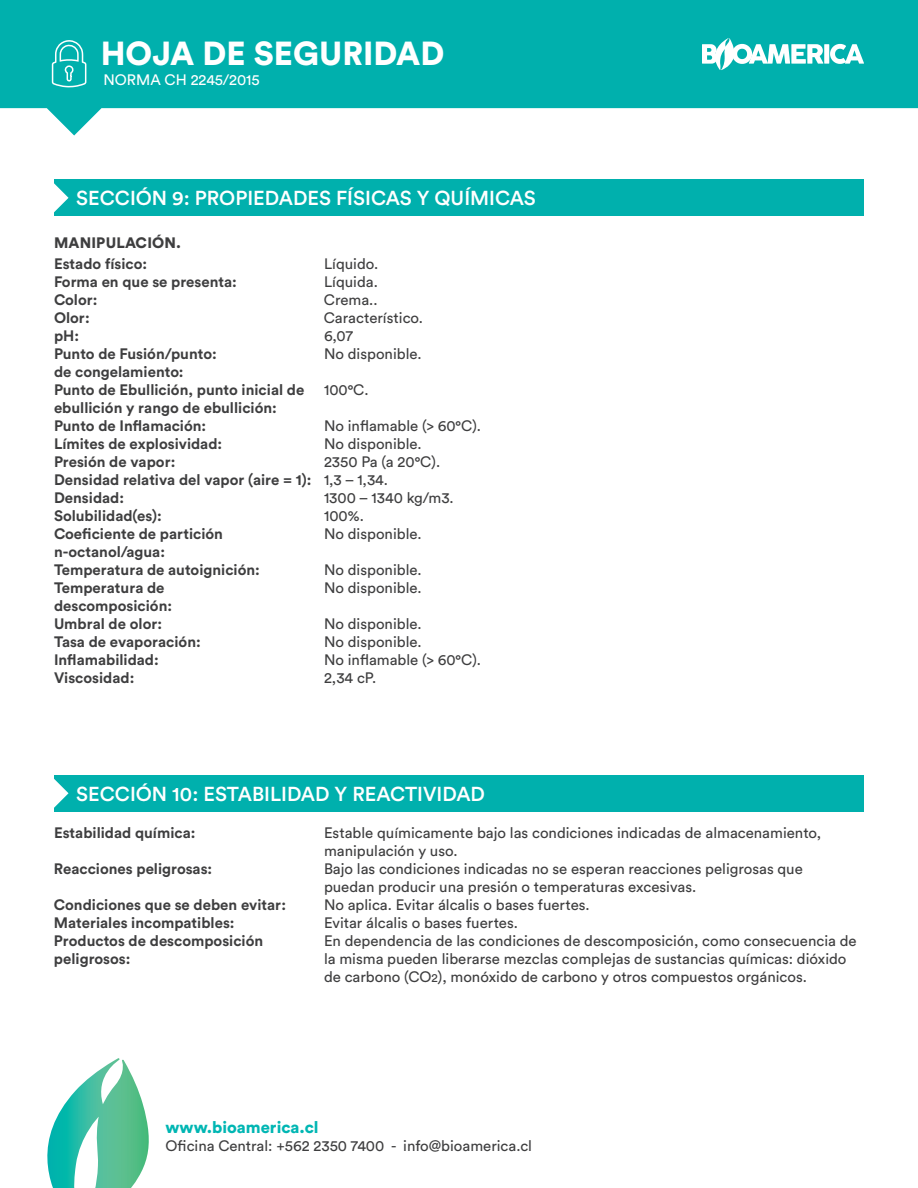
<style>
.page{position:relative;width:918px;height:1188px;background:#fff}
.page>*{position:absolute;margin:0;border:0;box-sizing:border-box;transform-origin:0 0}
.t1{font:900 33px "Circular Std";color:#fff}
.t2{font:500 20.1px "Circular Std";color:#fff}
.t3{font:900 16.5px "Circular Std";color:#00b6b3}
.t4{font:15px/18px "Circular Std";color:#3e3e3f}
.t5{font:700 15px/18px "Circular Std";color:#3e3e3f}
.t6{font:15px "Circular Std";color:#fff}
.t7{font:900 15px "Circular Std";color:#3e3e3f}
.s1{font-weight:400}
.s2{font-size:12px}
</style>
<div class="page">
<svg style="left:47px;top:1058px;width:102px;height:130px"></svg>
<svg style="left:0;top:0;width:918px;height:136px;fill:#00b0ad"></svg>
<svg style="left:702px;top:38px;width:162px;height:32px"></svg>
<svg style="left:51px;top:39px;width:36px;height:49px"></svg>
<div style="left:54px;top:775px;width:810px;height:37px;background:#00b0ad"></div>
<svg style="left:54px;top:779px;width:15px;height:29px"></svg>
<div style="left:54px;top:180px;width:810px;height:36px;background:#00b0ad"></div>
<svg style="left:54px;top:179px;width:15px;height:34px"></svg>
<h1 class="t1" style="left:101px;top:31px;width:345px">HOJA DE SEGURIDAD</h1>
<p class="t6" style="left:104px;top:70px;width:158px">NORMA CH 2245/2015</p>
<h2 class="t2" style="left:76px;top:186px;width:461px">SECCIÓN 9: PROPIEDADES FÍSICAS Y QUÍMICAS</h2>
<p class="t7" style="left:54px;top:233px;width:11px">Mani</p>
<p class="t7" style="left:96px;top:233px;width:86px">pulación.</p>
<p class="t5" style="left:54px;top:254px;width:95px">Estado físico:</p>
<p class="t4" style="left:324px;top:254px;width:56px">Líquido.</p>
<p class="t5" style="left:54px;top:272px;width:184px">Forma en que se presenta:</p>
<p class="t4" style="left:324px;top:272px;width:55px">Líquida.</p>
<p class="t5" style="left:54px;top:290px;width:45px">Color:</p>
<p class="t4" style="left:324px;top:290px;width:55px">Crema..</p>
<p class="t5" style="left:54px;top:308px;width:37px">Olor:</p>
<p class="t4" style="left:324px;top:308px;width:101px">Característico.</p>
<p class="t5" style="left:54px;top:326px;width:27px">pH:</p>
<p class="t4" style="left:324px;top:326px;width:31px">6,07</p>
<p class="t5" style="left:54px;top:344px;width:164px">Punto de Fusión/punto:</p>
<p class="t4" style="left:324px;top:344px;width:99px">No disponible.</p>
<p class="t5" style="left:54px;top:362px;width:252px">de congelamiento:<br>Punto de Ebullición, punto inicial de</p>
<p class="t4" style="left:324px;top:380px;width:46px">100°C.</p>
<p class="t5" style="left:54px;top:398px;width:224px">ebullición y rango de ebullición:<br>Punto de Inflamación:</p>
<p class="t4" style="left:324px;top:416px;width:159px">No inflamable (&gt; 60°C).</p>
<p class="t5" style="left:54px;top:434px;width:170px">Límites de explosividad:</p>
<p class="t4" style="left:324px;top:434px;width:99px">No disponible.</p>
<p class="t5" style="left:54px;top:452px;width:123px">Presión de vapor:</p>
<p class="t5" style="left:54px;top:452px;width:388px;text-indent:270px"><span class="s1">2350 Pa (a 20°C).<br></span>Densidad relativa del vapor (aire = 1): <span class="s1">1,3 – 1,34.<br></span>Densidad:</p>
<p class="t4" style="left:324px;top:488px;width:131px">1300 – 1340 kg/m3.</p>
<p class="t5" style="left:54px;top:506px;width:109px">Solubilidad(es):</p>
<p class="t4" style="left:324px;top:506px;width:41px">100%.</p>
<p class="t5" style="left:54px;top:524px;width:171px">Coeficiente de partición</p>
<p class="t4" style="left:324px;top:524px;width:99px">No disponible.</p>
<p class="t5" style="left:54px;top:542px;width:207px">n-octanol/agua:<br>Temperatura de autoignición:</p>
<p class="t4" style="left:324px;top:560px;width:99px">No disponible.</p>
<p class="t5" style="left:54px;top:578px;width:112px">Temperatura de</p>
<p class="t4" style="left:324px;top:578px;width:99px">No disponible.</p>
<p class="t5" style="left:54px;top:596px;width:120px">descomposición:<br>Umbral de olor:</p>
<p class="t4" style="left:324px;top:614px;width:99px">No disponible.</p>
<p class="t5" style="left:54px;top:632px;width:148px">Tasa de evaporación:</p>
<p class="t4" style="left:324px;top:632px;width:99px">No disponible.</p>
<p class="t5" style="left:54px;top:650px;width:106px">Inflamabilidad:</p>
<p class="t4" style="left:324px;top:650px;width:159px">No inflamable (&gt; 60°C).</p>
<p class="t5" style="left:54px;top:668px;width:82px">Viscosidad:</p>
<p class="t4" style="left:324px;top:668px;width:54px">2,34 cP.</p>
<h2 class="t2" style="left:76px;top:781px;width:410px">SECCIÓN 10: ESTABILIDAD Y REACTIVIDAD</h2>
<p class="t5" style="left:54px;top:823px;width:143px">Estabilidad química:</p>
<p class="t4" style="left:324px;top:823px;width:499px">Estable químicamente bajo las condiciones indicadas de almacenamiento, manipulación y uso.</p>
<p class="t5" style="left:54px;top:859px;width:160px">Reacciones peligrosas:</p>
<p class="t4" style="left:324px;top:859px;width:480px">Bajo las condiciones indicadas no se esperan reacciones peligrosas que puedan producir una presión o temperaturas excesivas.</p>
<p class="t5" style="left:54px;top:895px;width:234px">Condiciones que se deben evitar:</p>
<p class="t4" style="left:324px;top:895px;width:267px">No aplica. Evitar álcalis o bases fuertes.</p>
<p class="t5" style="left:54px;top:913px;width:182px">Materiales incompatibles:</p>
<p class="t4" style="left:324px;top:913px;width:196px">Evitar álcalis o bases fuertes.</p>
<p class="t5" style="left:54px;top:931px;width:211px">Productos de descomposición</p>
<p class="t4" style="left:324px;top:931px;width:534px">En dependencia de las condiciones de descomposición, como consecuencia de</p>
<p class="t5" style="left:54px;top:949px;width:78px">peligrosos:</p>
<p class="t4" style="left:324px;top:949px;width:524px">la misma pueden liberarse mezclas complejas de sustancias químicas: dióxido de carbono (CO<span class="s2">2</span>), monóxido de carbono y otros compuestos orgánicos.</p>
<p class="t3" style="left:166px;top:1117px;width:155px">www.bioamerica.cl</p>
<p class="t4" style="left:166px;top:1137px;width:368px">Oficina Central: +562 2350 7400 - info@bioamerica.cl</p>
</div>
